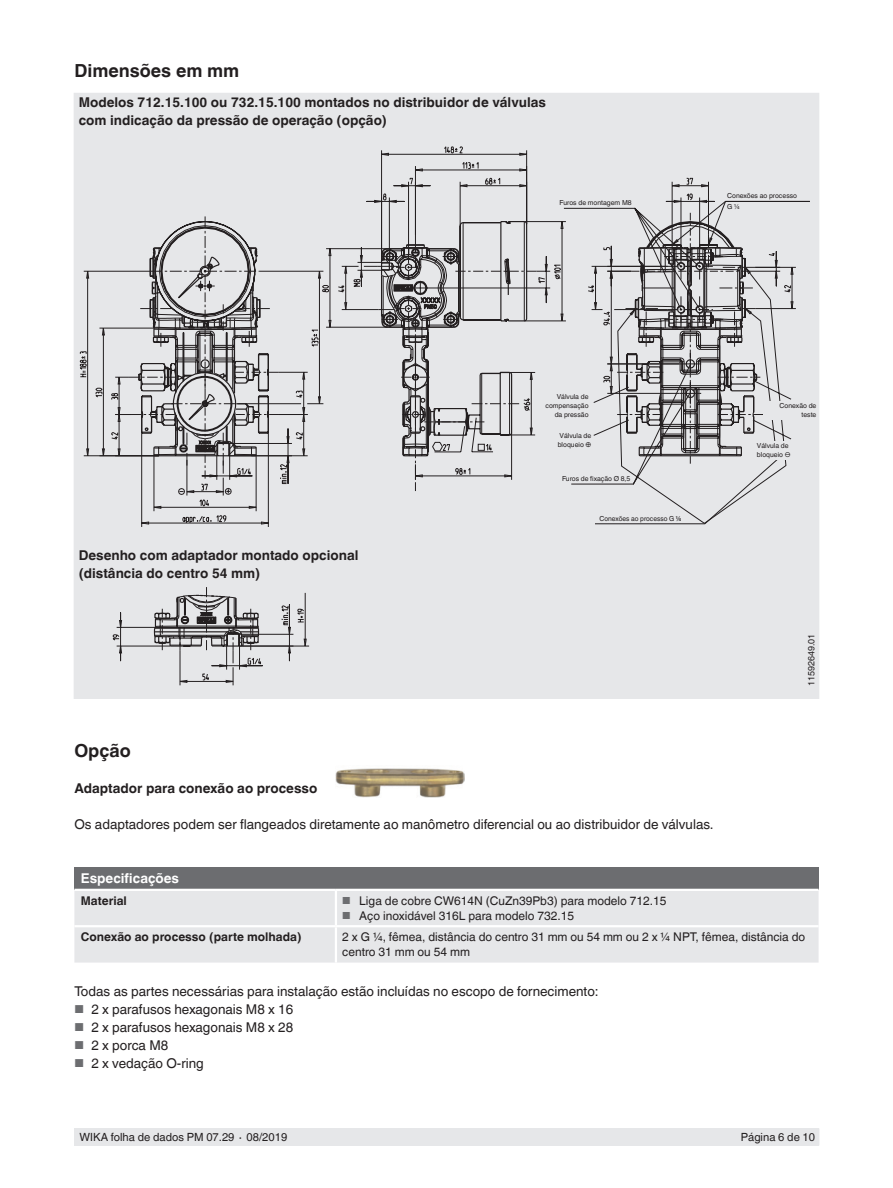
<style>
.page{position:relative;width:893px;height:1188px;background:#fff}
.page>*{position:absolute;margin:0;border:0;box-sizing:border-box;transform-origin:0 0}
.t1{font:700 18px "Helvetica World";color:#231f20}
.t2{font:13.5px "Helvetica World";color:#231f20}
.t3{font:700 13.5px/18px "Helvetica World";color:#231f20}
.t4{font:700 13.5px "Helvetica World";color:#fff}
.t5{font:12px/15px "Helvetica World";color:#231f20}
.t6{font:700 12px "Helvetica World";color:#231f20}
.t7{font:11.25px "Helvetica World";color:#231f20}
.t8{font:9px "Helvetica World";color:#231f20}
.t9{font:6.9px/9px "Helvetica World";color:#231f20}
.s1{font-weight:700}
.s2{font-size:10.2px;color:#6c6d70}
.s3{font-size:11.55px;color:#6c6d70}
</style>
<div class="page">
<div style="left:75px;top:1128px;width:744px;height:17px;background:#e6e7e9"></div>
<div style="left:74px;top:93px;width:745px;height:606px;background:#e6e7e9"></div>
<svg style="left:112px;top:612px;width:179px;height:74px"></svg>
<svg style="left:160px;top:248px;width:545px;height:403px"></svg>
<svg style="left:338px;top:146px;width:190px;height:334px"></svg>
<svg style="left:665px;top:178px;width:145px;height:132px"></svg>
<svg style="left:432px;top:207px;width:360px;height:317px"></svg>
<svg style="left:80px;top:216px;width:228px;height:311px"></svg>
<div style="left:755px;top:441px;width:55px;height:19px;background:#e6e7e9"></div>
<div style="left:763px;top:401px;width:56px;height:19px;background:#e6e7e9"></div>
<img style="left:335px;top:768px;width:129px;height:30px">
<div style="left:74px;top:867px;width:745px;height:23px;background:#6c6d70"></div>
<div style="left:74px;top:891px;width:745px;height:72px;background:#e6e7e9"></div>
<hr style="left:335px;top:891px;width:2px;height:34px;background:#fff">
<hr style="left:74px;top:925px;width:262px;height:2px;background:#fff">
<hr style="left:336px;top:925px;width:483px;height:2px;background:#fff">
<hr style="left:335px;top:927px;width:2px;height:36px;background:#fff">
<hr style="left:74px;top:889px;width:262px;height:2px;background:#fff">
<hr style="left:336px;top:889px;width:483px;height:2px;background:#fff">
<h1 class="t1" style="left:74px;top:60px;width:166px">Dimensões em mm</h1>
<p class="t3" style="left:79px;top:94px;width:469px">Modelos 712.15.100 ou 732.15.100 montados no distribuidor de válvulas com indicação da pressão de operação (opção)</p>
<p class="t9" style="left:560px;top:199px;width:74px">Furos de montagem M8</p>
<p class="t9" style="left:727px;top:191px;width:71px;line-height:10.5px">Conexões ao processo<br>G ¼</p>
<p class="t9" style="left:545px;top:392px;width:45px;text-align:right">Válvula de compensação da pressão</p>
<p class="t9" style="left:558px;top:431px;width:35px">Válvula de bloqueio ⊕</p>
<p class="t9" style="left:562px;top:474px;width:70px">Furos de fixação Ø 8,5</p>
<p class="t3" style="left:79px;top:547px;width:281px">Desenho com adaptador montado opcional (distância do centro 54 mm)</p>
<p class="t9" style="left:599px;top:514px;width:83px">Conexões ao processo G <span class="s1">¼</span></p>
<h1 class="t1" style="left:74px;top:740px;width:58px">Opção</h1>
<p class="t3" style="left:74px;top:779px;width:244px">Adaptador para conexão ao processo</p>
<p class="t2" style="left:74px;top:816px;width:641px">Os adaptadores podem ser flangeados diretamente ao manômetro diferencial ou ao distribuidor de válvulas.</p>
<p class="t9" style="left:780px;top:402px;width:38px;text-align:right">Conexão de teste</p>
<p class="t9" style="left:757px;top:441px;width:35px">Válvula de bloqueio ⊖</p>
<p class="t8" style="left:806px;top:686px;width:54px;rotate:-90deg">11592649.01</p>
<p class="t4" style="left:81px;top:871px;width:100px">Especificações</p>
<p class="t6" style="left:81px;top:894px;width:48px">Material</p>
<p class="t5" style="left:342px;top:893px;width:326px"><span class="s2">■</span> Liga de cobre CW614N (CuZn39Pb3) para modelo 712.15</p>
<p class="t5" style="left:342px;top:908px;width:233px"><span class="s2">■</span> Aço inoxidável 316L para modelo 732.15</p>
<p class="t6" style="left:81px;top:930px;width:222px">Conexão ao processo (parte molhada)</p>
<p class="t5" style="left:342px;top:930px;width:464px">2 x G ¼, fêmea, distância do centro 31 mm ou 54 mm ou 2 x ¼ NPT, fêmea, distância do centro 31 mm ou 54 mm</p>
<p class="t2" style="left:74px;top:983px;width:526px">Todas as partes necessárias para instalação estão incluídas no escopo de fornecimento:</p>
<p class="t2" style="left:74px;top:1001px;width:220px"><span class="s3">■</span> 2 x parafusos hexagonais M8 x 16</p>
<p class="t2" style="left:74px;top:1019px;width:220px"><span class="s3">■</span> 2 x parafusos hexagonais M8 x 28</p>
<p class="t2" style="left:74px;top:1037px;width:95px"><span class="s3">■</span> 2 x porca M8</p>
<p class="t2" style="left:74px;top:1055px;width:131px"><span class="s3">■</span> 2 x vedação O-ring</p>
<p class="t7" style="left:80px;top:1131px;width:209px">WIKA folha de dados PM 07.29 ∙ 08/2019</p>
<p class="t7" style="left:741px;top:1131px;width:76px">Página 6 de 10</p>
</div>
